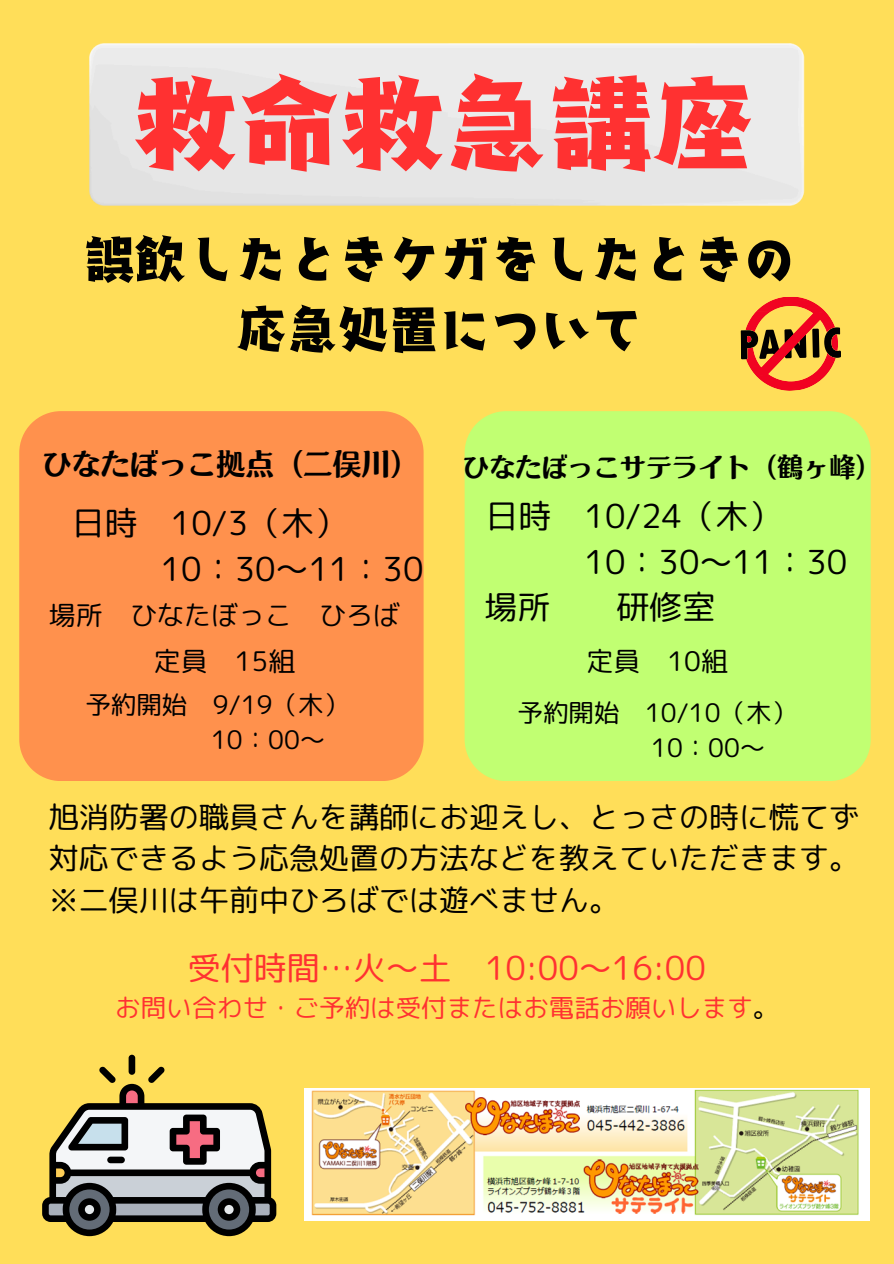
<style>
.page{position:relative;width:894px;height:1264px;background:#fff}
.page>*{position:absolute;margin:0;border:0;box-sizing:border-box;transform-origin:0 0}
.t1{font:103.5px "TT Gospel EB";color:#ff3131}
.t2{font:50.7px/70.1px "TT Gospel EB";color:#010101;text-align:center}
.t3{font:33px/46.2px "rounded mplus 1 p regular";color:#000}
.t4{font:33px "rounded mplus 1 p regular";color:#ff3131}
.t5{font:30px/41.7px "rounded mplus 1 p regular";color:#000;text-align:justify}
.t6{font:28.95px "Motoya Arata Std W6";color:#000}
.t7{font:27px "rounded mplus 1 p regular";color:#000}
.t8{font:26.1px "Motoya Arata Std W6";color:#000}
.t9{font:25.5px "rounded mplus 1 p regular";color:#000}
.t10{font:25.5px "rounded mplus 1 p regular";color:#ff3131}
.s1{color:#000}
</style>
<div class="page">
<div style="left:0;top:0;width:893px;height:1263px;background:#ffde59"></div>
<svg style="left:740px;top:329px;width:66px;height:30px"></svg>
<svg style="left:812px;top:327px;width:28px;height:31px"></svg>
<svg style="left:780px;top:297px;width:21px;height:1px"></svg>
<div style="left:89px;top:43px;width:715px;height:162px;background:#e6e6e6"></div>
<svg style="left:42px;top:1054px;width:234px;height:183px"></svg>
<div style="left:19px;top:411px;width:404px;height:370px;background:#ff914d"></div>
<div style="left:464px;top:411px;width:406px;height:370px;background:#c1ff72"></div>
<img style="left:304px;top:1088px;width:565px;height:132px">
<h2 class="t1" style="left:134px;top:72px;width:622px">救命救急講座</h2>
<p class="t2" style="left:84px;top:224px;width:711px">誤飲したときケガをしたときの応急処置について</p>
<h4 class="t6" style="left:42px;top:450px;width:378px">ひなたぼっこ拠点（二俣川）</h4>
<h5 class="t8" style="left:463px;top:454px;width:420px">ひなたぼっこサテライト（鶴ヶ峰）</h5>
<h5 class="t3" style="left:161px;top:499px;width:264px;text-indent:-89px">日時 10/3（木）<br>10：30～11：30</h5>
<p class="t3" style="left:584px;top:492px;width:264px;text-indent:-99px">日時 10/24（木）<br>10：30～11：30</p>
<p class="t7" style="left:49px;top:596px;width:352px">場所 ひなたぼっこ ひろば</p>
<h3 class="t3" style="left:484px;top:583px;width:67px">場所</h3>
<h3 class="t3" style="left:616px;top:583px;width:100px">研修室</h3>
<h5 class="t7" style="left:154px;top:641px;width:143px">定員 15組</h5>
<h4 class="t7" style="left:586px;top:641px;width:143px">定員 10組</h4>
<h3 class="t9" style="left:85px;top:686px;width:265px">予約開始 9/19（木）</h3>
<h3 class="t9" style="left:211px;top:721px;width:116px">10：00～</h3>
<p class="t9" style="left:517px;top:694px;width:281px">予約開始 10/10（木）</p>
<p class="t9" style="left:651px;top:729px;width:116px">10：00～</p>
<h3 class="t5" style="left:49px;top:795px;width:811px">旭消防署の職員さんを講師にお迎えし、とっさの時に慌てず対応できるよう応急処置の方法などを教えていただきます。※二俣川は午前中ひろばでは遊べません。</h3>
<p class="t4" style="left:188px;top:944px;width:519px">受付時間…火～土 10:00～16:00</p>
<p class="t10" style="left:115px;top:990px;width:664px">お問い合わせ・ご予約は受付またはお電話お願いします<span class="s1">。</span></p>
</div>
